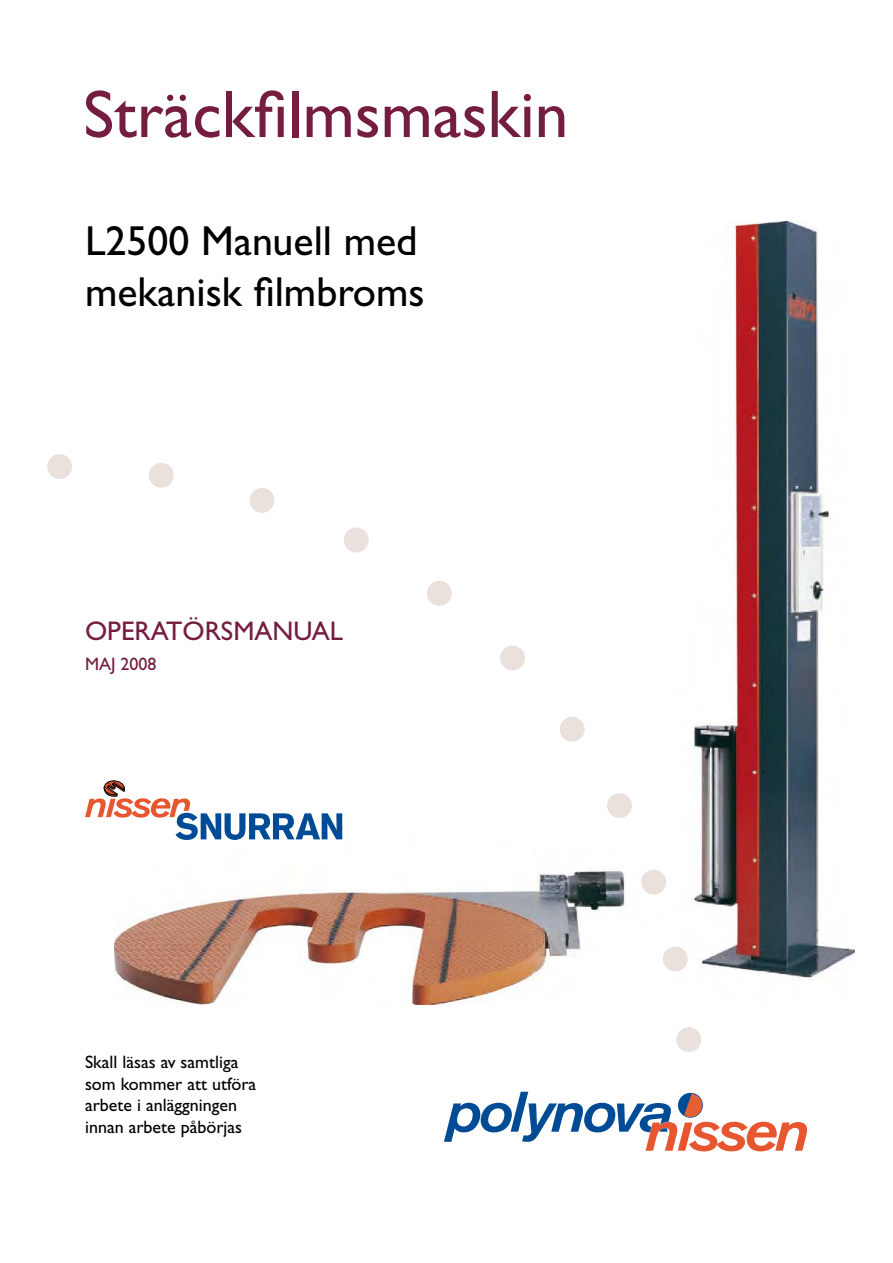
<style>
.page{position:relative;width:893px;height:1263px;background:#fff}
.page>*{position:absolute;margin:0;border:0;box-sizing:border-box;transform-origin:0 0}
.t1{font:67.5px "Gill Sans";color:#751d40}
.t2{font:42px/50.4px "Gill Sans";color:#000}
.t3{font:27px "Gill Sans";color:#751d40}
.t4{font:18px/21.6px "Gill Sans";color:#000}
.t5{font:18px "Gill Sans";color:#751d40}
</style>
<div class="page">
<img style="left:115px;top:221px;width:739px;height:784px">
<div style="left:677px;top:1028px;width:24px;height:23px;background:#eae1dd;border-radius:50%"></div>
<div style="left:676px;top:1027px;width:25px;height:25px;border:1px solid #eae1dd;border-radius:50%"></div>
<div style="left:663px;top:947px;width:24px;height:24px;background:#eae1dd;border-radius:50%"></div>
<div style="left:663px;top:946px;width:25px;height:25px;border:1px solid #eae1dd;border-radius:50%"></div>
<div style="left:642px;top:870px;width:24px;height:24px;background:#eae1dd;border-radius:50%"></div>
<div style="left:641px;top:870px;width:25px;height:24px;border:1px solid #eae1dd;border-radius:50%"></div>
<div style="left:608px;top:794px;width:23px;height:23px;background:#eae1dd;border-radius:50%"></div>
<div style="left:607px;top:793px;width:25px;height:25px;border:1px solid #eae1dd;border-radius:50%"></div>
<div style="left:560px;top:717px;width:24px;height:24px;background:#eae1dd;border-radius:50%"></div>
<div style="left:560px;top:717px;width:25px;height:25px;border:1px solid #eae1dd;border-radius:50%"></div>
<div style="left:501px;top:646px;width:23px;height:24px;background:#eae1dd;border-radius:50%"></div>
<div style="left:500px;top:645px;width:25px;height:25px;border:1px solid #eae1dd;border-radius:50%"></div>
<div style="left:427px;top:581px;width:24px;height:24px;background:#eae1dd;border-radius:50%"></div>
<div style="left:427px;top:581px;width:25px;height:25px;border:1px solid #eae1dd;border-radius:50%"></div>
<div style="left:344px;top:528px;width:24px;height:24px;background:#eae1dd;border-radius:50%"></div>
<div style="left:344px;top:527px;width:25px;height:25px;border:1px solid #eae1dd;border-radius:50%"></div>
<div style="left:250px;top:488px;width:24px;height:24px;background:#eae1dd;border-radius:50%"></div>
<div style="left:250px;top:488px;width:24px;height:25px;border:1px solid #eae1dd;border-radius:50%"></div>
<div style="left:149px;top:463px;width:24px;height:24px;background:#eae1dd;border-radius:50%"></div>
<div style="left:149px;top:463px;width:25px;height:25px;border:1px solid #eae1dd;border-radius:50%"></div>
<div style="left:48px;top:455px;width:24px;height:23px;background:#eae1dd;border-radius:50%"></div>
<div style="left:47px;top:454px;width:25px;height:25px;border:1px solid #eae1dd;border-radius:50%"></div>
<svg style="left:444px;top:1092px;width:363px;height:59px"></svg>
<svg style="left:85px;top:781px;width:257px;height:59px"></svg>
<h1 class="t1" style="left:83px;top:76px;width:487px">Sträckfilmsmaskin</h1>
<h2 class="t2" style="left:85px;top:216px;width:341px">L2500 Manuell med mekanisk filmbroms</h2>
<h3 class="t3" style="left:85px;top:615px;width:260px">OPERATÖRSMANUAL</h3>
<p class="t5" style="left:85px;top:653px;width:73px">MAJ 2008</p>
<p class="t4" style="left:85px;top:1051px;width:173px">Skall läsas av samtliga som kommer att utföra arbete i anläggningen innan arbete påbörjas</p>
</div>
